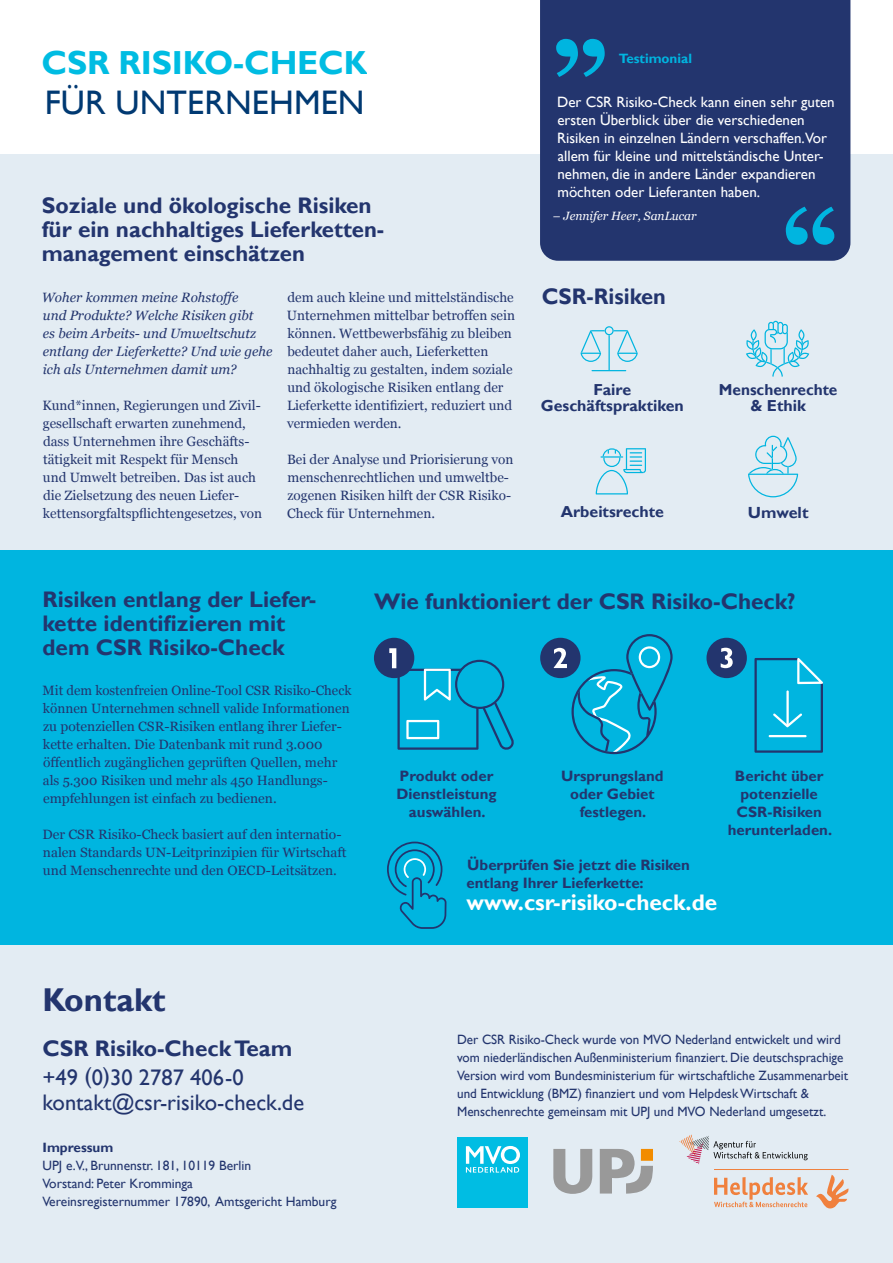
<style>
.page{position:relative;width:893px;height:1263px;background:#fff}
.page>*{position:absolute;margin:0;border:0;box-sizing:border-box;transform-origin:0 0}
.t1{font:34.05px "Gill Sans";letter-spacing:.005em;color:#003972}
.t2{font:700 33.3px "Gill Sans";letter-spacing:-.005em;color:#00bce2}
.t3{font:700 33px "Gill Sans";color:#23356e}
.t4{font:700 22.5px/24px "Gill Sans";color:#23356e}
.t5{font:22.5px/25.5px "Gill Sans";color:#23356e}
.t6{font:700 22.5px "Gill Sans";color:#fff}
.t7{font:700 16.05px "Gill Sans";color:#23356e}
.t8{font:700 15.9px/15.9px "Gill Sans";color:#23356e;text-align:center}
.t9{font:15px/18px "Gill Sans";color:#fff}
.t10{font:700 15px/18px "Gill Sans";color:#23356e;text-align:center}
.t11{font:13.5px/18px "Georgia";color:#23356e}
.t12{font:13.5px/18px "Gill Sans";color:#23356e}
.t13{font:italic 13.5px/18px "Georgia";color:#23356e}
.t14{font:700 13.5px "Gill Sans";color:#00b5e0}
.t15{font:700 13.5px "Gill Sans";color:#23356e}
.t16{font:italic 12px "Georgia";color:#fff}
</style>
<div class="page">
<div style="left:0;top:155px;width:893px;height:395px;background:#e3ecf3"></div>
<div style="left:0;top:550px;width:893px;height:396px;background:#00b5e0"></div>
<div style="left:0;top:946px;width:893px;height:317px;background:#e3ecf3"></div>
<hr style="left:592px;top:370px;width:34px;height:1px;background:#00b5e0">
<svg style="left:580px;top:326px;width:58px;height:44px"></svg>
<svg style="left:746px;top:321px;width:63px;height:56px"></svg>
<svg style="left:748px;top:436px;width:50px;height:61px"></svg>
<svg style="left:596px;top:448px;width:50px;height:46px"></svg>
<svg style="left:387px;top:841px;width:59px;height:88px"></svg>
<svg style="left:754px;top:658px;width:69px;height:95px"></svg>
<div style="left:540px;top:638px;width:41px;height:40px;background:#23356e;border-radius:50%"></div>
<svg style="left:554px;top:634px;width:119px;height:121px"></svg>
<div style="left:706px;top:638px;width:41px;height:40px;background:#23356e;border-radius:50%"></div>
<svg style="left:721px;top:648px;width:12px;height:20px"></svg>
<div style="left:374px;top:638px;width:40px;height:40px;background:#23356e;border-radius:50%"></div>
<div style="left:540px;top:0;width:310px;height:261px;background:#23356e"></div>
<svg style="left:556px;top:39px;width:49px;height:38px"></svg>
<svg style="left:786px;top:207px;width:48px;height:38px"></svg>
<svg style="left:553px;top:1149px;width:39px;height:45px"></svg>
<svg style="left:600px;top:1149px;width:53px;height:45px"></svg>
<svg style="left:714px;top:1177px;width:94px;height:30px"></svg>
<svg style="left:816px;top:1175px;width:33px;height:33px"></svg>
<hr style="left:714px;top:1169px;width:134px;height:1px;background:#f0803d">
<svg style="left:679px;top:1134px;width:129px;height:30px"></svg>
<svg style="left:389px;top:648px;width:125px;height:102px"></svg>
<div style="left:456px;top:661px;width:47px;height:47px;background:#00b5e0;border-radius:50%"></div>
<div style="left:455px;top:660px;width:49px;height:49px;border:2px solid #23356e;border-radius:50%"></div>
<div style="left:457px;top:1137px;width:70px;height:71px;background:#00bde3"></div>
<svg style="left:466px;top:1146px;width:54px;height:26px"></svg>
<h2 class="t2" style="left:42px;top:43px;width:328px">CSR RISIKO-CHECK</h2>
<h1 class="t1" style="left:45px;top:82px;width:321px">FÜR UNTERNEHMEN</h1>
<h3 class="t4" style="left:42px;top:194px;width:342px">Soziale und ökologische Risiken für ein nachhaltiges Lieferketten&shy;management einschätzen</h3>
<p class="t13" style="left:42px;top:288px;width:232px">Woher kommen meine Rohstoffe<br>und Produkte? Welche Risiken gibt<br>es beim Arbeits- und Umweltschutz entlang der Lieferkette? Und wie gehe ich als Unternehmen damit um?</p>
<p class="t11" style="left:43px;top:396px;width:221px">Kund*innen, Regierungen und Zivil&shy;gesellschaft erwarten zunehmend, dass Unternehmen ihre Geschäfts&shy;tätigkeit mit Respekt für Mensch und Umwelt betreiben. Das ist auch die Zielsetzung des neuen Liefer&shy;kettensorgfaltspflichtengesetzes, von</p>
<p class="t11" style="left:287px;top:288px;width:229px">dem auch kleine und mittelständische Unternehmen mittelbar betroffen sein können. Wettbewerbsfähig zu bleiben bedeutet daher auch, Lieferketten nachhaltig zu gestalten, indem soziale und ökologische Risiken entlang der Lieferkette identifiziert, reduziert und vermieden werden.</p>
<p class="t11" style="left:287px;top:450px;width:228px">Bei der Analyse und Priorisierung von menschenrechtlichen und umweltbe&shy;zogenen Risiken hilft der CSR Risiko-Check für Unternehmen.</p>
<p class="t14" style="left:619px;top:51px;width:75px">Testimonial</p>
<p class="t9" style="left:557px;top:93px;width:279px">Der CSR Risiko-Check kann einen sehr guten ersten Überblick über die verschiedenen Risiken in einzelnen Ländern verschaffen.Vor allem für kleine und mittelständische Unter&shy;nehmen, die in andere Länder expandieren möchten oder Lieferanten haben.</p>
<p class="t16" style="left:553px;top:207px;width:145px">– Jennifer Heer, SanLucar</p>
<h3 class="t4" style="left:542px;top:285px;width:126px">CSR-Risiken</h3>
<p class="t8" style="left:541px;top:382px;width:145px">Faire<br>Geschäftspraktiken</p>
<p class="t8" style="left:719px;top:382px;width:120px">Menschenrechte &amp; Ethik</p>
<p class="t8" style="left:561px;top:505px;width:105px">Arbeitsrechte</p>
<p class="t7" style="left:748px;top:502px;width:62px">Umwelt</p>
<h3 class="t4" style="left:43px;top:588px;width:274px">Risiken entlang der Liefer&shy;kette identifizieren mit dem CSR Risiko-Check</h3>
<p class="t11" style="left:43px;top:681px;width:310px">Mit dem kostenfreien Online-Tool CSR Risiko--Check können Unternehmen schnell valide Informationen zu potenziellen CSR-Risiken entlang ihrer Liefer&shy;kette erhalten. Die Datenbank mit rund 3.000 öffentlich zugänglichen geprüften Quellen, mehr als 5.300 Risiken und mehr als 450 Handlungs&shy;empfehlungen ist einfach zu bedienen.</p>
<p class="t11" style="left:43px;top:825px;width:306px">Der CSR Risiko-Check basiert auf den internatio&shy;nalen Standards UN-Leitprinzipien für Wirtschaft und Menschenrechte und den OECD-Leitsätzen.</p>
<h3 class="t4" style="left:374px;top:589px;width:423px">Wie funktioniert der CSR Risiko-Check?</h3>
<p class="t10" style="left:396px;top:767px;width:102px">Produkt oder<br>Dienstleistung auswählen.</p>
<p class="t10" style="left:561px;top:767px;width:104px">Ursprungsland oder Gebiet festlegen.</p>
<p class="t10" style="left:728px;top:767px;width:106px">Bericht über potenzielle<br>CSR-Risiken herunterladen.</p>
<p class="t10" style="left:467px;top:856px;width:225px;text-align:left">Überprüfen Sie jetzt die Risiken entlang Ihrer Lieferkette:</p>
<h3 class="t6" style="left:467px;top:889px;width:252px">www.csr-risiko-check.de</h3>
<h3 class="t3" style="left:43px;top:980px;width:125px">Kontakt</h3>
<h3 class="t4" style="left:43px;top:1037px;width:251px">CSR Risiko-Check Team</h3>
<h3 class="t5" style="left:43px;top:1064px;width:263px">+49 (0)30 2787 406-0 kontakt@csr-risiko-check.de</h3>
<p class="t15" style="left:43px;top:1139px;width:72px">Impressum</p>
<p class="t12" style="left:43px;top:1156px;width:295px">UPJ e.V., Brunnenstr. 181, 10119 Berlin<br>Vorstand: Peter Kromminga<br>Vereinsregisternummer 17890, Amtsgericht Hamburg</p>
<p class="t12" style="left:457px;top:1030px;width:392px">Der CSR Risiko-Check wurde von MVO Nederland entwickelt und wird vom niederländischen Außenministerium finanziert. Die deutschsprachige Version wird vom Bundesministerium für wirtschaftliche Zusammenarbeit und Entwicklung (BMZ) finanziert und vom Helpdesk Wirtschaft &amp; Menschenrechte gemeinsam mit UPJ und MVO Nederland umgesetzt.</p>
</div>
